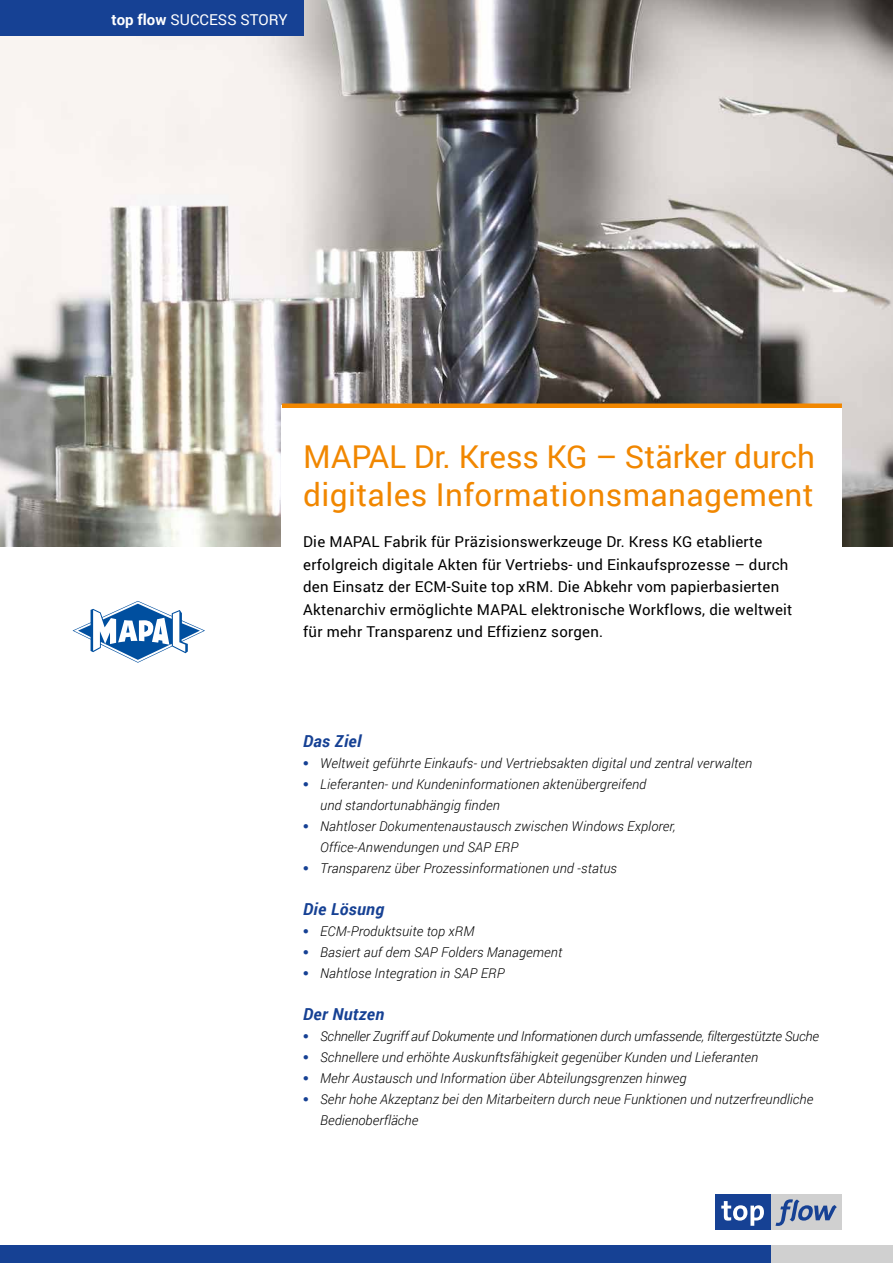
<style>
.page{position:relative;width:893px;height:1263px;background:#fff}
.page>*{position:absolute;margin:0;border:0;box-sizing:border-box;transform-origin:0 0}
.t1{font:31.5px/37.8px "Roboto";letter-spacing:.01em;color:#f18700}
.t2{font:italic 700 16.5px "Roboto";letter-spacing:.02em;color:#164194}
.t3{font:15px/22.5px "Roboto";letter-spacing:.015em;color:#000}
.t4{font:15px "Roboto";letter-spacing:.005em;color:#fff}
.t5{font:italic 300 13.5px/21px "Roboto";letter-spacing:.01em;color:#000}
.t6{font:italic 300 13.5px "Roboto";letter-spacing:-.015em;color:#000}
.s1{font-weight:700}
.s2{color:#164194}
</style>
<div class="page">
<img style="left:0;top:0;width:893px;height:546px">
<div style="left:716px;top:1194px;width:56px;height:36px;background:#164194"></div>
<div style="left:772px;top:1194px;width:70px;height:36px;background:#d0d0d0"></div>
<svg style="left:721px;top:1201px;width:43px;height:25px"></svg>
<svg style="left:775px;top:1199px;width:62px;height:27px"></svg>
<div style="left:0;top:1246px;width:771px;height:17px;background:#164194"></div>
<div style="left:771px;top:1246px;width:122px;height:17px;background:#d0d0d0"></div>
<div style="left:282px;top:406px;width:560px;height:195px;background:#fff"></div>
<div style="left:282px;top:403px;width:560px;height:5px;background:#f18700"></div>
<svg style="left:73px;top:601px;width:132px;height:62px"></svg>
<div style="left:0;top:0;width:303px;height:35px;background:#164194"></div>
<p class="t4" style="left:111px;top:9px;width:178px"><span class="s1">top flow</span> SUCCESS STORY</p>
<h1 class="t1" style="left:303px;top:437px;width:513px">MAPAL Dr. Kress KG – Stärker durch digitales Informationsmanagement</h1>
<p class="t3" style="left:303px;top:530px;width:491px">Die MAPAL Fabrik für Präzisionswerkzeuge Dr. Kress KG etablierte erfolgreich digitale Akten für Vertriebs- und Einkaufsprozesse – durch den Einsatz der ECM-Suite top xRM. Die Abkehr vom papierbasierten Aktenarchiv ermöglichte MAPAL elektronische Workflows, die weltweit für mehr Transparenz und Effizienz sorgen.</p>
<p class="t2" style="left:303px;top:729px;width:60px">Das Ziel</p>
<p class="t5" style="left:303px;top:752px;width:451px"><span class="s2">●</span> Weltweit geführte Einkaufs- und Vertriebsakten digital und zentral verwalten</p>
<p class="t5" style="left:320px;top:773px;width:328px;text-indent:-17px"><span class="s2">●</span> Lieferanten- und Kundeninformationen aktenübergreifend und standortunabhängig finden</p>
<p class="t5" style="left:320px;top:815px;width:357px;text-indent:-17px"><span class="s2">●</span> Nahtloser Dokumentenaustausch zwischen Windows Explorer,<br>Office-Anwendungen und SAP ERP</p>
<p class="t5" style="left:303px;top:857px;width:315px"><span class="s2">●</span> Transparenz über Prozessinformationen und -status</p>
<p class="t2" style="left:303px;top:897px;width:82px">Die Lösung</p>
<p class="t5" style="left:303px;top:920px;width:173px"><span class="s2">●</span> ECM-Produktsuite top xRM</p>
<p class="t5" style="left:303px;top:941px;width:261px"><span class="s2">●</span> Basiert auf dem SAP Folders Management</p>
<p class="t5" style="left:303px;top:962px;width:203px"><span class="s2">●</span> Nahtlose Integration in SAP ERP</p>
<p class="t2" style="left:303px;top:1002px;width:83px">Der Nutzen</p>
<p class="t6" style="left:303px;top:1027px;width:517px"><span class="s2">●</span> Schneller Zugriff auf Dokumente und Informationen durch umfassende, filtergestützte Suche</p>
<p class="t5" style="left:303px;top:1046px;width:456px"><span class="s2">●</span> Schnellere und erhöhte Auskunftsfähigkeit gegenüber Kunden und Lieferanten</p>
<p class="t5" style="left:303px;top:1067px;width:385px"><span class="s2">●</span> Mehr Austausch und Information über Abteilungsgrenzen hinweg</p>
<p class="t5" style="left:320px;top:1088px;width:494px;text-indent:-17px"><span class="s2">●</span> Sehr hohe Akzeptanz bei den Mitarbeitern durch neue Funktionen und nutzerfreundliche<br>Bedienoberfläche</p>
</div>
